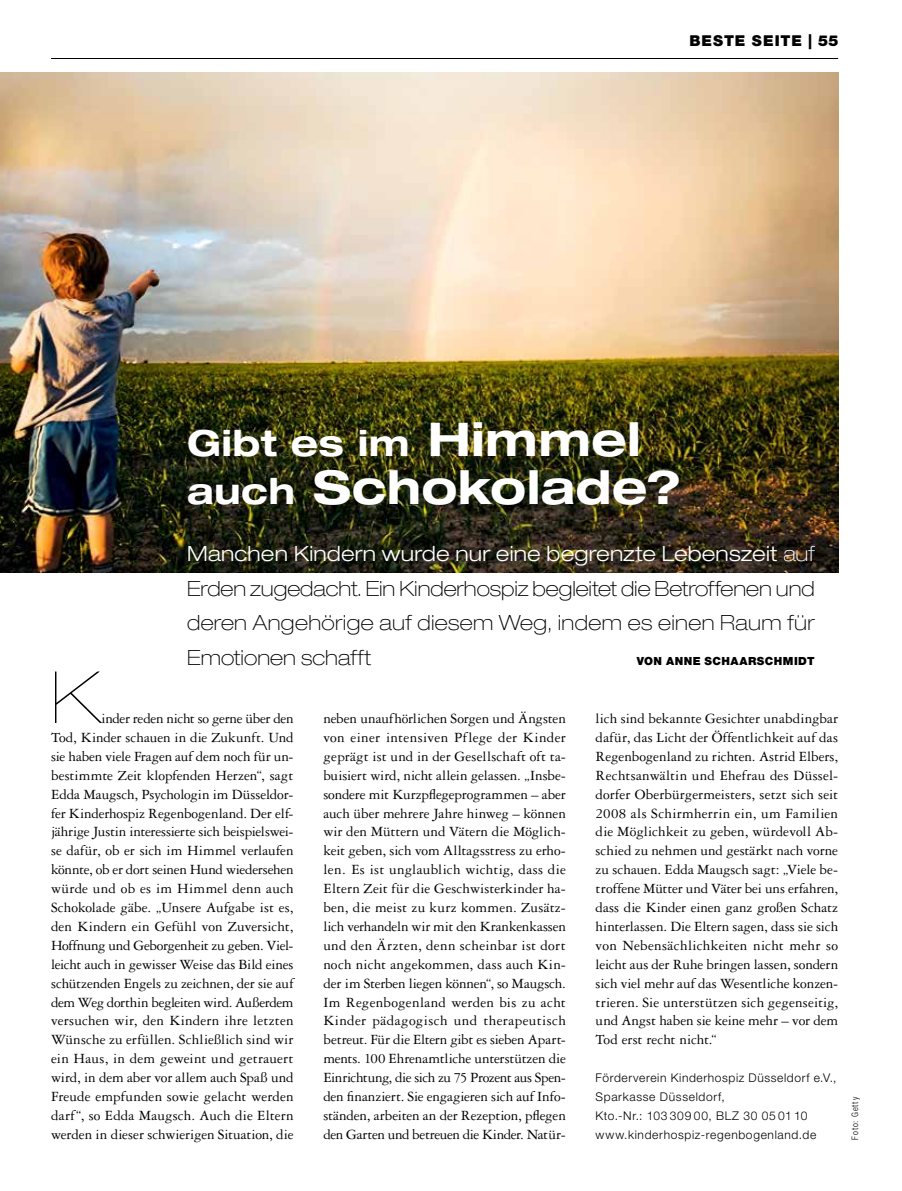
<style>
.page{position:relative;width:902px;height:1191px;background:#fff}
.page>*{position:absolute;margin:0;border:0;box-sizing:border-box;transform-origin:0 0}
.t1{font:900 expanded 72px "Helvetica Neue LT";color:#000}
.t2{font:700 expanded 46.5px "Helvetica Neue LT";letter-spacing:.01em;color:#fff}
.t3{font:700 expanded 36px "Helvetica Neue LT";letter-spacing:.01em;color:#fff}
.t4{font:100 expanded 21px/34.5px "Helvetica Neue LT";letter-spacing:.02em;color:#000;text-align:justify}
.t5{font:15px/18.9px "Garamond Three LT";letter-spacing:-.01em;color:#000;text-align:justify}
.t6{font:900 15px "Helvetica Neue LT";letter-spacing:.06em;color:#000}
.t7{font:300 12px/18.9px "Helvetica Neue LT";letter-spacing:.055em;color:#000}
.t8{font:900 11.25px "Helvetica Neue LT";letter-spacing:.04em;color:#000}
.t9{font:300 condensed 9px "Helvetica Neue LT";letter-spacing:.1em;color:#000}
.s1{font-size:46.5px}
.s2{font-size:36px}
.s3{font-weight:300;color:#fff}
.s4{color:#fff}
</style>
<div class="page">
<img style="left:0;top:72px;width:838px;height:500px">
<hr style="left:51px;top:58px;width:787px;height:1px;background:#000">
<p class="t6" style="left:689px;top:31px;width:151px">BESTE SEITE | 55</p>
<h3 class="t3" style="left:187px;top:420px;width:455px">Gibt es im <span class="s1">Himmel</span></h3>
<h2 class="t2" style="left:187px;top:458px;width:495px"><span class="s2">auch</span> Schokolade?</h2>
<h3 class="t4" style="left:187px;top:536px;width:629px"><span class="s3">Manchen Kindern wurde nur eine begrenzte Lebenszeit</span> <span class="s4">auf </span>Erden zugedacht. Ein Kinderhospiz begleitet die Betroffenen und deren Angehörige auf diesem Weg, indem es einen Raum für Emotionen schafft</h3>
<p class="t8" style="left:636px;top:654px;width:179px">VON ANNE SCHAARSCHMIDT</p>
<h1 class="t1" style="left:51px;top:655px;width:51px">K</h1>
<p class="t5" style="left:51px;top:709px;width:244px;text-indent:50px">inder reden nicht so gerne über den Tod, Kinder schauen in die Zukunft. Und sie haben viele Fragen auf dem noch für un&shy;bestimmte Zeit klopfenden Herzen“, sagt Edda Maugsch, Psychologin im Düsseldor&shy;fer Kinderhospiz Regenbogenland. Der elf&shy;jährige Justin interessierte sich beispielswei&shy;se dafür, ob er sich im Himmel verlaufen könnte, ob er dort seinen Hund wiedersehen würde und ob es im Himmel denn auch Schokolade gäbe. „Unsere Aufgabe ist es, den Kindern ein Gefühl von Zuversicht, Hoffnung und Geborgenheit zu geben. Viel&shy;leicht auch in gewisser Weise das Bild eines schützenden Engels zu zeichnen, der sie auf dem Weg dorthin begleiten wird. Außerdem versuchen wir, den Kindern ihre letzten Wünsche zu erfüllen. Schließlich sind wir ein Haus, in dem geweint und getrauert wird, in dem aber vor allem auch Spaß und Freude empfunden sowie gelacht werden darf“, so Edda Maugsch. Auch die Eltern werden in dieser schwierigen Situation, die</p>
<p class="t5" style="left:323px;top:709px;width:244px">neben unaufhörlichen Sorgen und Ängsten von einer intensiven Pflege der Kinder geprägt ist und in der Gesellschaft oft ta&shy;buisiert wird, nicht allein gelassen. „Insbe&shy;sondere mit Kurzpflegeprogrammen – aber auch über mehrere Jahre hinweg – können wir den Müttern und Vätern die Möglich&shy;keit geben, sich vom Alltagsstress zu erho&shy;len. Es ist unglaublich wichtig, dass die Eltern Zeit für die Geschwisterkinder ha&shy;ben, die meist zu kurz kommen. Zusätz&shy;lich verhandeln wir mit den Krankenkassen und den Ärzten, denn scheinbar ist dort noch nicht angekommen, dass auch Kin&shy;der im Sterben liegen können“, so Maugsch.<br>Im Regenbogenland werden bis zu acht Kinder pädagogisch und therapeutisch betreut. Für die Eltern gibt es sieben Apart&shy;ments. 100 Ehrenamtliche unterstützen die Einrichtung, die sich zu 75 Prozent aus Spen&shy;den finanziert. Sie engagieren sich auf Info&shy;ständen, arbeiten an der Rezeption, pflegen den Garten und betreuen die Kinder. Natür-</p>
<p class="t5" style="left:595px;top:709px;width:244px">lich sind bekannte Gesichter unabdingbar dafür, das Licht der Öffentlichkeit auf das Regenbogenland zu richten. Astrid Elbers, Rechtsanwältin und Ehefrau des Düssel&shy;dorfer Oberbürgermeisters, setzt sich seit 2008 als Schirmherrin ein, um Familien die Möglichkeit zu geben, würdevoll Ab&shy;schied zu nehmen und gestärkt nach vorne zu schauen. Edda Maugsch sagt: „Viele be&shy;troffene Mütter und Väter bei uns erfahren, dass die Kinder einen ganz großen Schatz hinterlassen. Die Eltern sagen, dass sie sich von Nebensächlichkeiten nicht mehr so leicht aus der Ruhe bringen lassen, sondern sich viel mehr auf das Wesentliche konzen&shy;trieren. Sie unterstützen sich gegenseitig, und Angst haben sie keine mehr – vor dem Tod erst recht nicht.“</p>
<p class="t7" style="left:595px;top:1068px;width:242px">Förderverein Kinderhospiz Düsseldorf e.V., Sparkasse Düsseldorf,<br>Kto.-Nr.: 103 309 00, BLZ 30 05 01 10 www.kinderhospiz-regenbogenland.de</p>
<p class="t9" style="left:849px;top:1139px;width:44px;rotate:-90deg">Foto: Getty</p>
</div>
